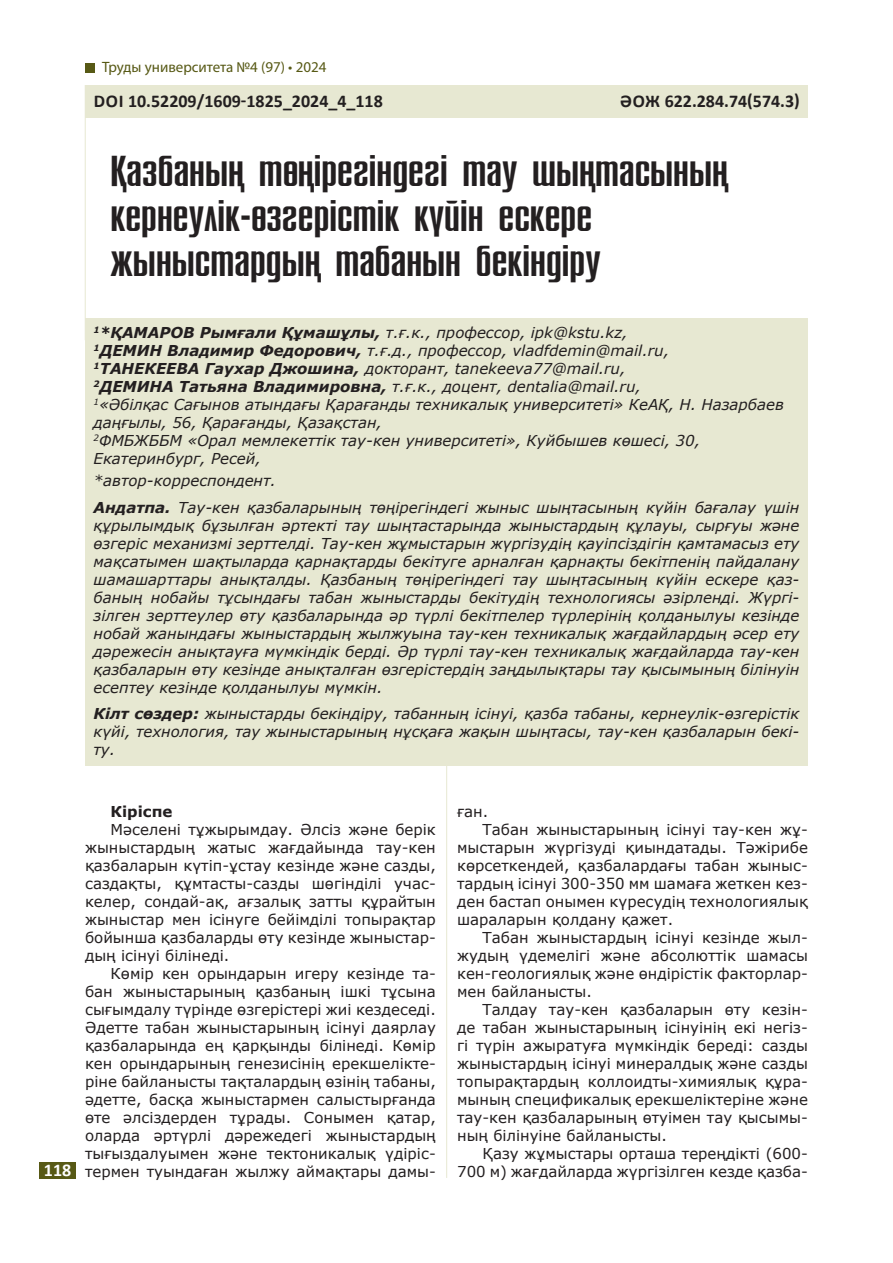
<style>
.page{position:relative;width:893px;height:1263px;background:#fff}
.page>*{position:absolute;margin:0;border:0;box-sizing:border-box;transform-origin:0 0}
.Имя_статьи_SM-Compo{font:45px/45px "SM Compo Normal";color:#231f20;scale:1.1 1}
.DOI_Calibri_12{font:700 18px "Calibri";color:#231f20}
.t1{font:700 18px "Calibri";color:#fff}
.ТЕКСТ_каз{font:15px/18px "Verdana";color:#231f20;text-align:justify}
.Аннотация_текст_каз{font:italic 15px/18px "Verdana";color:#231f20;text-align:justify}
.АВТОРЫ{font:italic 15px "Verdana";color:#231f20}
.Место_работы{font:italic 15px/18px "Verdana";color:#231f20}
.Ключ_слова_текст_каз{font:italic 15px/18px "Verdana";color:#231f20;text-align:justify}
.t2{font:15px "Myriad Pro";color:#575915}
.Автокор{font:italic 15px "Verdana";color:#231f20}
.ТЕКСТ_каз-2{font:700 15px "Verdana";color:#231f20}
.s1{font-weight:700}
</style>
<div class="page">
<div style="left:40px;top:1162px;width:36px;height:16px;background:#575915"></div>
<div style="left:85px;top:63px;width:9px;height:9px;background:#575915"></div>
<div style="left:85px;top:85px;width:723px;height:33px;background:#e7e8d2"></div>
<div style="left:85px;top:318px;width:723px;height:448px;background:#e7e8d2"></div>
<hr style="left:85px;top:85px;width:1px;height:255px;background:#e7e8d2">
<hr style="left:446px;top:761px;width:1px;height:417px;background:#e7e8d2">
<p class="t2" style="left:102px;top:58px;width:226px">Труды университета №4 (97) • 2024</p>
<p class="DOI_Calibri_12" style="left:94px;top:88px;width:290px">DOI 10.52209/1609-1825_2024_4_118</p>
<p class="DOI_Calibri_12" style="left:620px;top:88px;width:181px">ӘОЖ 622.284.74(574.3)</p>
<p class="Имя_статьи_SM-Compo" style="left:111px;top:149px;width:563px">Қазбаның төңірегіндегі тау шыңтасының кернеулік-өзгерістік күйін ескере жыныстардың табанын бекіндіру</p>
<p class="АВТОРЫ" style="left:94px;top:322px;width:536px"><sup>1</sup><span class="s1">*ҚАМАРОВ Рымғали Құмашұлы,</span> т.ғ.к., профессор, ipk@kstu.kz,</p>
<p class="АВТОРЫ" style="left:94px;top:340px;width:577px"><sup>1</sup><span class="s1">ДЕМИН Владимир Федорович,</span> т.ғ.д., профессор, vladfdemin@mail.ru,</p>
<p class="АВТОРЫ" style="left:94px;top:358px;width:534px"><sup>1</sup><span class="s1">ТАНЕКЕЕВА Гаухар Джошина,</span> докторант, tanekeeva77@mail.ru,</p>
<p class="АВТОРЫ" style="left:94px;top:376px;width:549px"><sup>2</sup><span class="s1">ДЕМИНА Татьяна Владимировна,</span> т.ғ.к., доцент, dentalia@mail.ru,</p>
<p class="Место_работы" style="left:94px;top:395px;width:692px"><sup>1</sup>«Әбілқас Сағынов атындағы Қарағанды техникалық университеті» КеАҚ, Н. Назарбаев даңғылы, 56, Қарағанды, Қазақстан,</p>
<p class="Место_работы" style="left:94px;top:431px;width:608px"><sup>2</sup>ФМБЖББМ «Орал мемлекеттік тау-кен университеті», Куйбышев көшесі, 30,<br>Екатеринбург, Ресей,</p>
<p class="Автокор" style="left:94px;top:470px;width:184px">*автор-корреспондент.</p>
<p class="Аннотация_текст_каз" style="left:94px;top:498px;width:707px"><span class="s1">Андатпа.</span> Тау-кен қазбаларының төңірегіндегі жыныс шыңтасының күйін бағалау үшін құрылымдық бұзылған әртекті тау шыңтастарында жыныстардың құлауы, сырғуы және өзгеріс механизмі зерттелді. Тау-кен жұмыстарын жүргізудің қауіпсіздігін қамтамасыз ету мақсатымен шақтыларда қарнақтарды бекітуге арналған қарнақты бекітпенің пайдалану шамашарттары анықталды. Қазбаның төңірегіндегі тау шыңтасының күйін ескере қаз&shy;баның нобайы тұсындағы табан жыныстарды бекітудің технологиясы әзірленді. Жүргі&shy;зілген зерттеулер өту қазбаларында әр түрлі бекітпелер түрлерінің қолданылуы кезінде нобай жанындағы жыныстардың жылжуына тау-кен техникалық жағдайлардың әсер ету дәрежесін анықтауға мүмкіндік берді. Әр түрлі тау-кен техникалық жағдайларда тау-кен қазбаларын өту кезінде анықталған өзгерістердің заңдылықтары тау қысымының білінуін есептеу кезінде қолданылуы мүмкін.</p>
<p class="Ключ_слова_текст_каз" style="left:94px;top:704px;width:707px"><span class="s1">Кілт сөздер:</span> жыныстарды бекіндіру, табанның ісінуі, қазба табаны, кернеулік-өзгерістік күйі, технология, тау жыныстарының нұсқаға жақын шыңтасы, тау-кен қазбаларын бекі&shy;ту.</p>
<p class="t1" style="left:44px;top:1157px;width:29px">118</p>
<p class="ТЕКСТ_каз-2" style="left:111px;top:800px;width:64px">Кіріспе</p>
<p class="ТЕКСТ_каз" style="left:85px;top:820px;width:352px;text-indent:26px">Мәселені тұжырымдау. Әлсіз және берік жыныстардың жатыс жағдайында тау-кен қазбаларын күтіп-ұстау кезінде және сазды, саздақты, құмтасты-сазды шөгінділі учас&shy;келер, сондай-ақ, ағзалық затты құрайтын жыныстар мен ісінуге бейімділі топырақтар бойынша қазбаларды өту кезінде жыныстар&shy;дың ісінуі білінеді.</p>
<p class="ТЕКСТ_каз" style="left:85px;top:964px;width:352px;text-indent:26px">Көмір кен орындарын игеру кезінде та&shy;бан жыныстарының қазбаның ішкі тұсына сығымдалу түрінде өзгерістері жиі кездеседі.<br>Әдетте табан жыныстарының ісінуі даярлау қазбаларында ең қарқынды білінеді. Көмір кен орындарының генезисінің ерекшелікте&shy;ріне байланысты тақталардың өзінің табаны, әдетте, басқа жыныстармен салыстырғанда өте әлсіздерден тұрады. Сонымен қатар, оларда әртүрлі дәрежедегі жыныстардың тығыздалуымен және тектоникалық үдіріс&shy;термен туындаған жылжу аймақтары дамы-</p>
<p class="ТЕКСТ_каз" style="left:457px;top:802px;width:33px">ған.</p>
<p class="ТЕКСТ_каз" style="left:457px;top:820px;width:352px;text-indent:26px">Табан жыныстарының ісінуі тау-кен жұ&shy;мыстарын жүргізуді қиындатады. Тәжірибе көрсеткендей, қазбалардағы табан жыныс&shy;тардың ісінуі 300-350 мм шамаға жеткен кез&shy;ден бастап онымен күресудің технологиялық шараларын қолдану қажет.</p>
<p class="ТЕКСТ_каз" style="left:457px;top:928px;width:352px;text-indent:26px">Табан жыныстардың ісінуі кезінде жыл&shy;жудың үдемелігі және абсолюттік шамасы кен-геологиялық және өндірістік факторлар&shy;мен байланысты.</p>
<p class="ТЕКСТ_каз" style="left:457px;top:1000px;width:352px;text-indent:26px">Талдау тау-кен қазбаларын өту кезін&shy;де табан жыныстарының ісінуінің екі негіз&shy;гі түрін ажыратуға мүмкіндік береді: сазды жыныстардың ісінуі минералдық және сазды топырақтардың коллоидты-химиялық құра&shy;мының спецификалық ерекшеліктеріне және тау-кен қазбаларының өтуімен тау қысымы&shy;ның білінуіне байланысты.</p>
<p class="ТЕКСТ_каз" style="left:457px;top:1144px;width:352px;text-align:right">Қазу жұмыстары орташа тереңдікті (600-<br>700 м) жағдайларда жүргізілген кезде қазба-</p>
</div>
